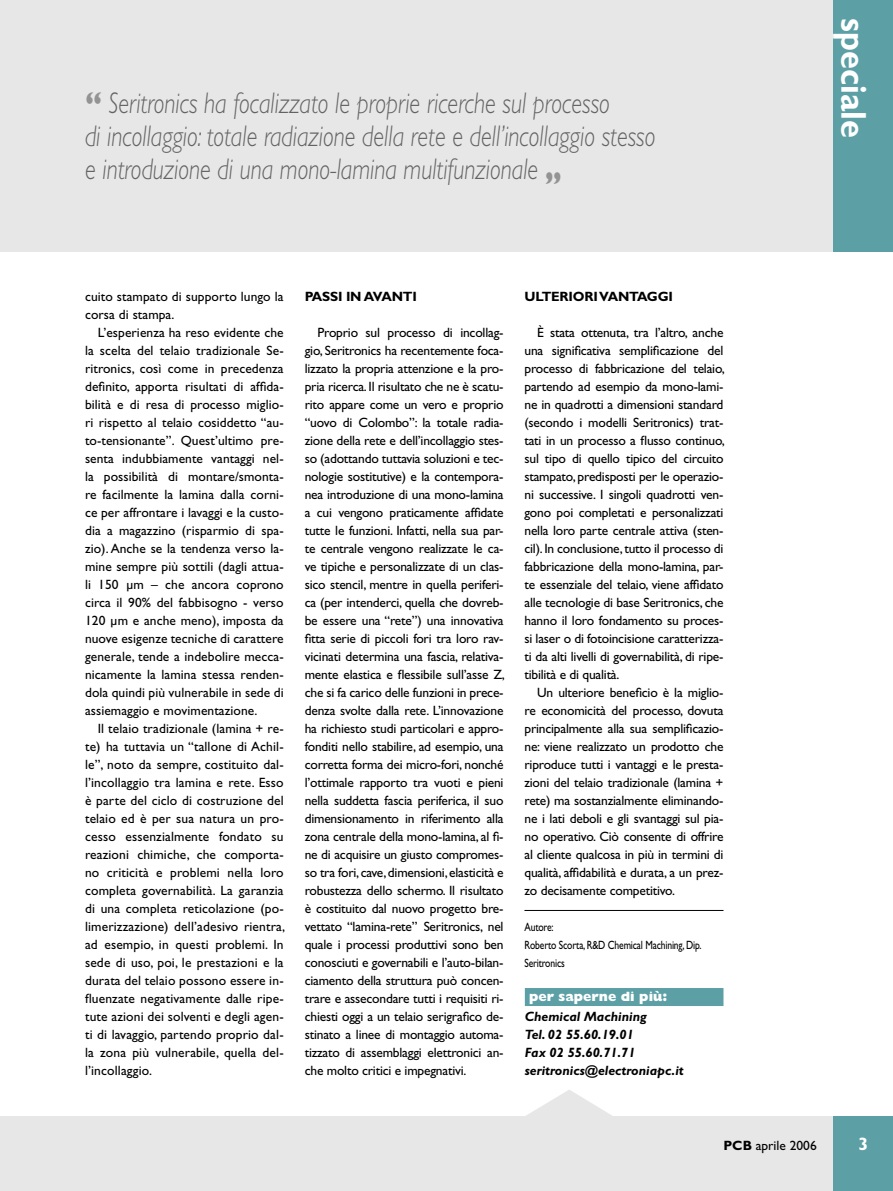
<style>
.page{position:relative;width:893px;height:1191px;background:#fff}
.page>*{position:absolute;margin:0;border:0;box-sizing:border-box;transform-origin:0 0}
.t1{font:700 36px "Gill Sans";color:#fff;scale:.9 1}
.Frase__inciso{font:italic 300 30px/33px "Gill Sans";color:#636363;scale:.8 1}
.t2{font:700 18px "Gill Sans";color:#fff}
.Testo{font:13.5px/18px "Gill Sans";letter-spacing:-.01em;color:#000;text-align:justify}
.Indirizzo__fine_articolo{font:italic 700 13.5px "Gill Sans";color:#000}
.Titolino{font:700 13.5px "Gill Sans";letter-spacing:-.015em;color:#000}
.Per_sperne_di_più{font:800 13.5px "Gill Sans";color:#fff}
.Autore__fine_articolo{font:12px/18px "Gill Sans";letter-spacing:-.015em;color:#000;scale:.8 1}
.s1{font-weight:800;font-style:normal;color:#939393}
.s2{font-weight:700}
</style>
<div class="page">
<div style="left:0;top:1116px;width:893px;height:75px;background:#e8e7e7"></div>
<div style="left:0;top:0;width:893px;height:252px;background:#e8e7e7"></div>
<div style="left:833px;top:1116px;width:60px;height:75px;background:#5ca0a6"></div>
<div style="left:833px;top:0;width:60px;height:252px;background:#5ca0a6"></div>
<svg style="left:526px;top:1090px;width:86px;height:26px"></svg>
<div style="left:525px;top:988px;width:198px;height:18px;background:#5ca0a6"></div>
<hr style="left:524px;top:910px;width:199px;height:1px;background:#000">
<p class="Frase__inciso" style="left:85px;top:86px;width:715px"><span class="s1">“</span> Seritronics ha focalizzato le proprie ricerche sul processo<br>di incollaggio: totale radiazione della rete e dell’incollaggio stesso e introduzione di una mono-lamina multifunzionale <span class="s1">„</span></p>
<p class="Testo" style="left:85px;top:287px;width:200px">cuito stampato di supporto lungo la corsa di stampa.</p>
<p class="Testo" style="left:85px;top:323px;width:200px;text-indent:13px">L’esperienza ha reso evidente che la scelta del telaio tradizionale Se&shy;ritronics, così come in precedenza definito, apporta risultati di affida&shy;bilità e di resa di processo miglio&shy;ri rispetto al telaio cosiddetto “au&shy;to-tensionante”. Quest’ultimo pre&shy;senta indubbiamente vantaggi nel&shy;la possibilità di montare/smonta&shy;re facilmente la lamina dalla corni&shy;ce per affrontare i lavaggi e la custo&shy;dia a magazzino (risparmio di spa&shy;zio). Anche se la tendenza verso la&shy;mine sempre più sottili (dagli attua&shy;li 150 µm – che ancora coprono circa il 90% del fabbisogno - verso 120 µm e anche meno), imposta da nuove esigenze tecniche di carattere generale, tende a indebolire mecca&shy;nicamente la lamina stessa renden&shy;dola quindi più vulnerabile in sede di assiemaggio e movimentazione.</p>
<p class="Testo" style="left:85px;top:719px;width:201px;text-indent:13px">Il telaio tradizionale (lamina + re&shy;te) ha tuttavia un “tallone di Achil&shy;le”, noto da sempre, costituito dal&shy;l’incollaggio tra lamina e rete. Esso è parte del ciclo di costruzione del telaio ed è per sua natura un pro&shy;cesso essenzialmente fondato su reazioni chimiche, che comporta&shy;no criticità e problemi nella loro completa governabilità. La garanzia di una completa reticolazione (po&shy;limerizzazione) dell’adesivo rientra, ad esempio, in questi problemi. In sede di uso, poi, le prestazioni e la durata del telaio possono essere in&shy;fluenzate negativamente dalle ripe&shy;tute azioni dei solventi e degli agen&shy;ti di lavaggio, partendo proprio dal&shy;la zona più vulnerabile, quella del&shy;l’incollaggio.</p>
<p class="Titolino" style="left:305px;top:288px;width:114px">PASSI IN AVANTI</p>
<p class="Testo" style="left:305px;top:323px;width:202px;text-indent:13px">Proprio sul processo di incollag&shy;gio, Seritronics ha recentemente foca&shy;lizzato la propria attenzione e la pro&shy;pria ricerca. Il risultato che ne è scatu&shy;rito appare come un vero e proprio “uovo di Colombo”: la totale radia&shy;zione della rete e dell’incollaggio stes&shy;so (adottando tuttavia soluzioni e tec&shy;nologie sostitutive) e la contempora&shy;nea introduzione di una mono-lamina a cui vengono praticamente affidate tutte le funzioni. Infatti, nella sua par&shy;te centrale vengono realizzate le ca&shy;ve tipiche e personalizzate di un clas&shy;sico stencil, mentre in quella periferi&shy;ca (per intenderci, quella che dovreb&shy;be essere una “rete”) una innovativa fitta serie di piccoli fori tra loro rav&shy;vicinati determina una fascia, relativa&shy;mente elastica e flessibile sull’asse Z, che si fa carico delle funzioni in prece&shy;denza svolte dalla rete. L’innovazione ha richiesto studi particolari e appro&shy;fonditi nello stabilire, ad esempio, una corretta forma dei micro-fori, nonché l’ottimale rapporto tra vuoti e pieni nella suddetta fascia periferica, il suo dimensionamento in riferimento alla zona centrale della mono-lamina, al fi&shy;ne di acquisire un giusto compromes&shy;so tra fori, cave, dimensioni, elasticità e robustezza dello schermo. Il risultato è costituito dal nuovo progetto bre&shy;vettato “lamina-rete” Seritronics, nel quale i processi produttivi sono ben conosciuti e governabili e l’auto-bilan&shy;ciamento della struttura può concen&shy;trare e assecondare tutti i requisiti ri&shy;chiesti oggi a un telaio serigrafico de&shy;stinato a linee di montaggio automa&shy;tizzato di assemblaggi elettronici an&shy;che molto critici e impegnativi.</p>
<p class="Titolino" style="left:524px;top:288px;width:150px">ULTERIORI VANTAGGI</p>
<p class="Testo" style="left:524px;top:323px;width:202px;text-indent:13px">È stata ottenuta, tra l’altro, anche una significativa semplificazione del processo di fabbricazione del telaio, partendo ad esempio da mono-lami&shy;ne in quadrotti a dimensioni standard (secondo i modelli Seritronics) trat&shy;tati in un processo a flusso continuo, sul tipo di quello tipico del circuito stampato, predisposti per le operazio&shy;ni successive. I singoli quadrotti ven&shy;gono poi completati e personalizzati nella loro parte centrale attiva (sten&shy;cil). In conclusione, tutto il processo di fabbricazione della mono-lamina, par&shy;te essenziale del telaio, viene affidato alle tecnologie di base Seritronics, che hanno il loro fondamento su proces&shy;si laser o di fotoincisione caratterizza&shy;ti da alti livelli di governabilità, di ripe&shy;tibilità e di qualità.</p>
<p class="Testo" style="left:524px;top:683px;width:201px;text-indent:13px">Un ulteriore beneficio è la miglio&shy;re economicità del processo, dovuta principalmente alla sua semplificazio&shy;ne: viene realizzato un prodotto che riproduce tutti i vantaggi e le presta&shy;zioni del telaio tradizionale (lamina + rete) ma sostanzialmente eliminando&shy;ne i lati deboli e gli svantaggi sul pia&shy;no operativo. Ciò consente di offrire al cliente qualcosa in più in termini di qualità, affidabilità e durata, a un prez&shy;zo decisamente competitivo.</p>
<p class="Autore__fine_articolo" style="left:524px;top:918px;width:223px">Autore:<br>Roberto Scorta, R&amp;D Chemical Machining, Dip.<br>Seritronics</p>
<p class="Per_sperne_di_più" style="left:529px;top:988px;width:140px">per saperne di più:</p>
<p class="Indirizzo__fine_articolo" style="left:525px;top:1008px;width:123px">Chemical Machining</p>
<p class="Indirizzo__fine_articolo" style="left:525px;top:1026px;width:111px">Tel. 02 55.60.19.01</p>
<p class="Indirizzo__fine_articolo" style="left:525px;top:1044px;width:112px">Fax 02 55.60.71.71</p>
<p class="Indirizzo__fine_articolo" style="left:525px;top:1062px;width:161px">seritronics@electroniapc.it</p>
<p class="t1" style="left:875px;top:18px;width:134px;rotate:90deg">speciale</p>
<p class="Testo" style="left:723px;top:1136px;width:95px"><span class="s2">PCB</span> aprile 2006</p>
<p class="t2" style="left:858px;top:1133px;width:11px">3</p>
</div>
